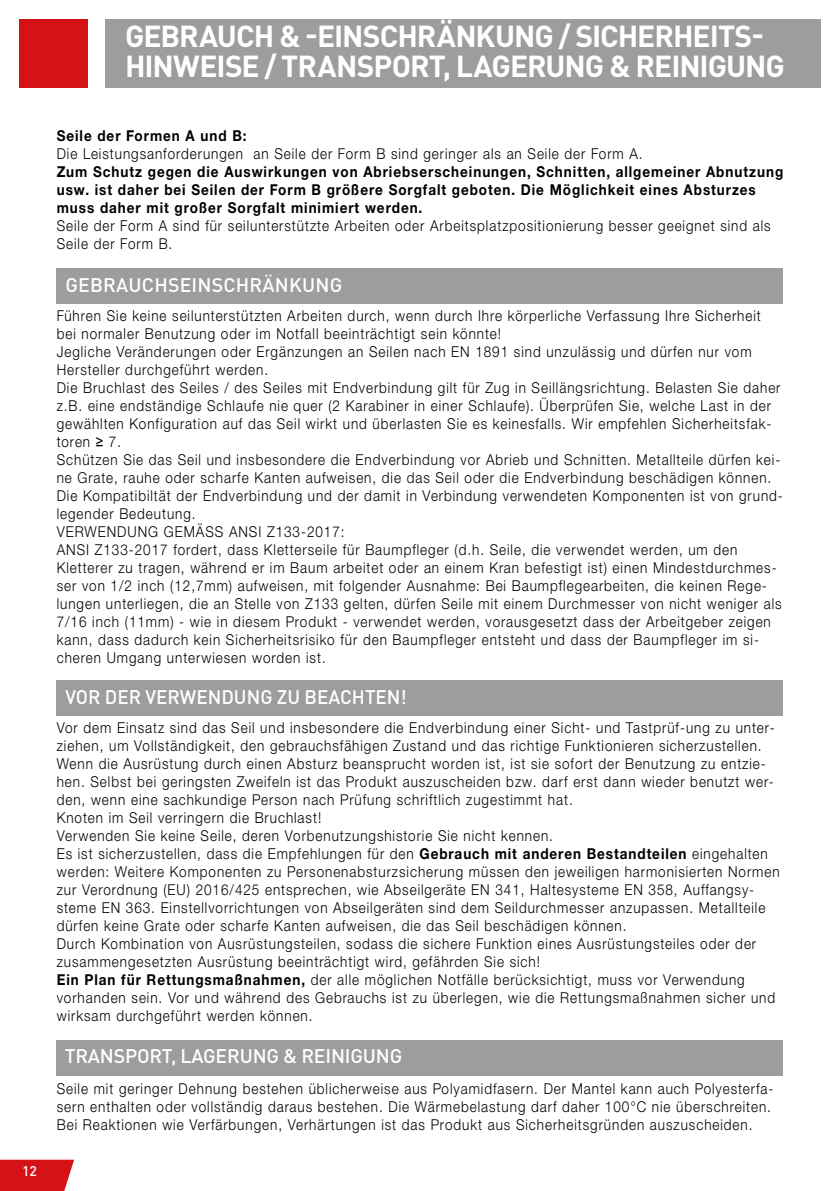
<style>
.page{position:relative;width:840px;height:1191px;background:#fff}
.page>*{position:absolute;margin:0;border:0;box-sizing:border-box;transform-origin:0 0}
.t1{font:700 30px/30px "DIN Pro";letter-spacing:-.035em;color:#fff}
.t2{font:500 19.4px "DIN Pro";color:#fff}
.t3{font:300 15px/18px "Helvetica Neue LTW1 G";letter-spacing:.07em;color:#000;scale:.9 1}
.t4{font:700 15px/18px "Helvetica Neue LTW1 G";letter-spacing:.07em;color:#000;scale:.9 1}
.t5{font:500 14px "DIN Pro";color:#fff}
.s1{font-family:"Arial";font-weight:400}
.s2{font-weight:700}
</style>
<div class="page">
<div style="left:105px;top:20px;width:714px;height:68px;background:#9d9d9c"></div>
<div style="left:20px;top:20px;width:68px;height:68px;background:#d51317"></div>
<svg style="left:0;top:1159px;width:74px;height:32px;background:#d8272a"></svg>
<div style="left:57px;top:268px;width:725px;height:35px;background:#9d9d9c"></div>
<div style="left:57px;top:680px;width:725px;height:35px;background:#9d9d9c"></div>
<div style="left:57px;top:1040px;width:725px;height:35px;background:#9d9d9c"></div>
<p class="t5" style="left:22px;top:1160px;width:16px">12</p>
<h1 class="t1" style="left:125px;top:18px;width:661px">GEBRAUCH &amp; -EINSCHRÄNKUNG / SICHERHEITS-<br>HINWEISE / TRANSPORT, LAGERUNG &amp; REINIGUNG</h1>
<p class="t4" style="left:57px;top:127px;width:212px">Seile der Formen A und B:</p>
<p class="t3" style="left:57px;top:145px;width:652px">Die Leistungsanforderungen an Seile der Form B sind geringer als an Seile der Form A.</p>
<p class="t4" style="left:57px;top:163px;width:808px">Zum Schutz gegen die Auswirkungen von Abriebserscheinungen, Schnitten, allgemeiner Abnutzung usw. ist daher bei Seilen der Form B größere Sorgfalt geboten. Die Möglichkeit eines Absturzes muss daher mit großer Sorgfalt minimiert werden.</p>
<p class="t3" style="left:57px;top:217px;width:794px">Seile der Form A sind für seilunterstützte Arbeiten oder Arbeitsplatzpositionierung besser geeignet sind als<br>Seile der Form B.</p>
<p class="t2" style="left:65px;top:269px;width:278px">GEBRAUCHSEINSCHRÄNKUNG</p>
<p class="t3" style="left:57px;top:307px;width:808px">Führen Sie keine seilunterstützten Arbeiten durch, wenn durch Ihre körperliche Verfassung Ihre Sicherheit bei normaler Benutzung oder im Notfall beeinträchtigt sein könnte!<br>Jegliche Veränderungen oder Ergänzungen an Seilen nach EN 1891 sind unzulässig und dürfen nur vom Hersteller durchgeführt werden.<br>Die Bruchlast des Seiles / des Seiles mit Endverbindung gilt für Zug in Seillängsrichtung. Belasten Sie daher z.B. eine endständige Schlaufe nie quer (2 Karabiner in einer Schlaufe). Überprüfen Sie, welche Last in der gewählten Konfiguration auf das Seil wirkt und überlasten Sie es keinesfalls. Wir empfehlen Sicherheitsfak&shy;toren <span class="s1">≥</span> 7.<br>Schützen Sie das Seil und insbesondere die Endverbindung vor Abrieb und Schnitten. Metallteile dürfen kei&shy;ne Grate, rauhe oder scharfe Kanten aufweisen, die das Seil oder die Endverbindung beschädigen können.<br>Die Kompatibiltät der Endverbindung und der damit in Verbindung verwendeten Komponenten ist von grund&shy;legender Bedeutung.<br>VERWENDUNG GEMÄSS ANSI Z133-2017:<br>ANSI Z133-2017 fordert, dass Kletterseile für Baumpfleger (d.h. Seile, die verwendet werden, um den Kletterer zu tragen, während er im Baum arbeitet oder an einem Kran befestigt ist) einen Mindestdurchmes&shy;ser von 1/2 inch (12,7mm) aufweisen, mit folgender Ausnahme: Bei Baumpflegearbeiten, die keinen Rege&shy;lungen unterliegen, die an Stelle von Z133 gelten, dürfen Seile mit einem Durchmesser von nicht weniger als 7/16 inch (11mm) - wie in diesem Produkt - verwendet werden, vorausgesetzt dass der Arbeitgeber zeigen kann, dass dadurch kein Sicherheitsrisiko für den Baumpfleger entsteht und dass der Baumpfleger im si&shy;cheren Umgang unterwiesen worden ist.</p>
<p class="t2" style="left:65px;top:681px;width:343px">VOR DER VERWENDUNG ZU BEACHTEN!</p>
<p class="t3" style="left:57px;top:719px;width:804px">Vor dem Einsatz sind das Seil und insbesondere die Endverbindung einer Sicht- und Tastprüf-ung zu unter&shy;ziehen, um Vollständigkeit, den gebrauchsfähigen Zustand und das richtige Funktionieren sicherzustellen.<br>Wenn die Ausrüstung durch einen Absturz beansprucht worden ist, ist sie sofort der Benutzung zu entzie&shy;hen. Selbst bei geringsten Zweifeln ist das Produkt auszuscheiden bzw. darf erst dann wieder benutzt wer&shy;den, wenn eine sachkundige Person nach Prüfung schriftlich zugestimmt hat.<br>Knoten im Seil verringern die Bruchlast!<br>Verwenden Sie keine Seile, deren Vorbenutzungshistorie Sie nicht kennen.<br>Es ist sicherzustellen, dass die Empfehlungen für den <span class="s2">Gebrauch mit anderen Bestandteilen</span> eingehalten werden: Weitere Komponenten zu Personenabsturzsicherung müssen den jeweiligen harmonisierten Normen zur Verordnung (EU) 2016/425 entsprechen, wie Abseilgeräte EN 341, Haltesysteme EN 358, Auffangsy&shy;steme EN 363. Einstellvorrichtungen von Abseilgeräten sind dem Seildurchmesser anzupassen. Metallteile dürfen keine Grate oder scharfe Kanten aufweisen, die das Seil beschädigen können.<br>Durch Kombination von Ausrüstungsteilen, sodass die sichere Funktion eines Ausrüstungsteiles oder der zusammengesetzten Ausrüstung beeinträchtigt wird, gefährden Sie sich!<br><span class="s2">Ein Plan für Rettungsmaßnahmen,</span> der alle möglichen Notfälle berücksichtigt, muss vor Verwendung vorhanden sein. Vor und während des Gebrauchs ist zu überlegen, wie die Rettungsmaßnahmen sicher und wirksam durchgeführt werden können.</p>
<p class="t2" style="left:65px;top:1040px;width:339px">TRANSPORT, LAGERUNG &amp; REINIGUNG</p>
<p class="t3" style="left:57px;top:1079px;width:797px">Seile mit geringer Dehnung bestehen üblicherweise aus Polyamidfasern. Der Mantel kann auch Polyesterfa&shy;sern enthalten oder vollständig daraus bestehen. Die Wärmebelastung darf daher 100°C nie überschreiten.<br>Bei Reaktionen wie Verfärbungen, Verhärtungen ist das Produkt aus Sicherheitsgründen auszuscheiden.</p>
</div>
